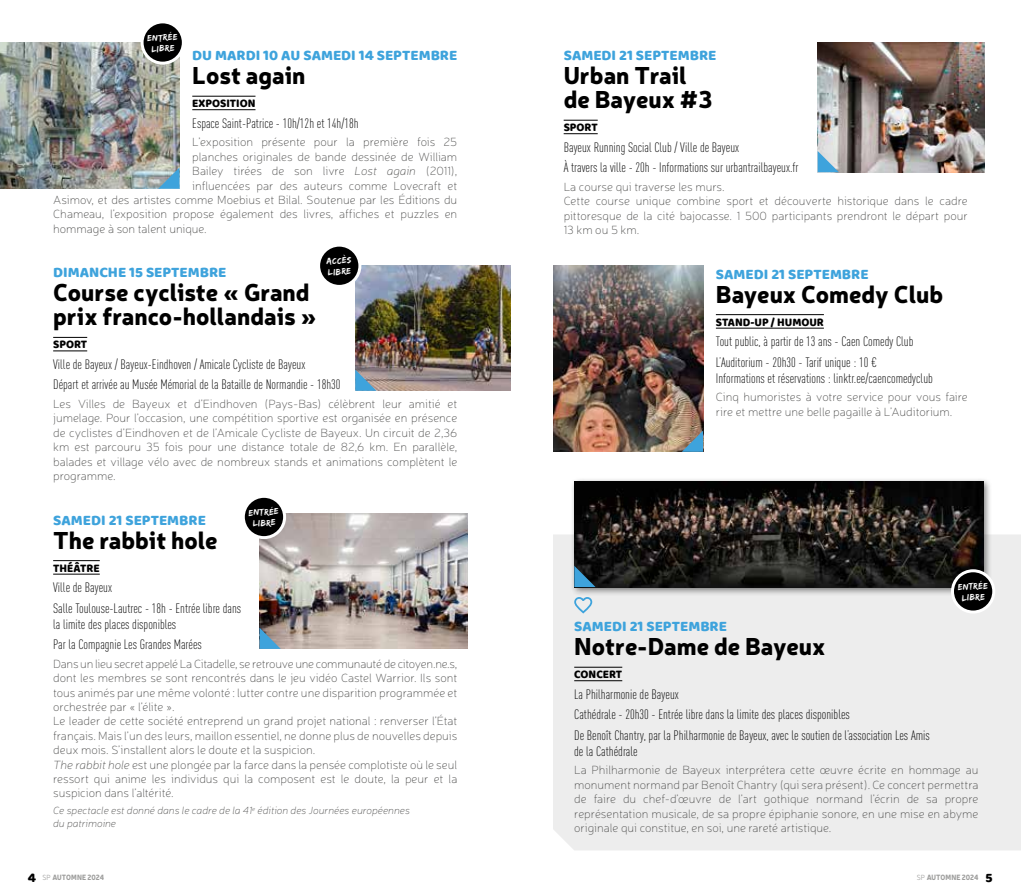
<style>
.page{position:relative;width:1021px;height:893px;background:#fff}
.page>*{position:absolute;margin:0;border:0;box-sizing:border-box;transform-origin:0 0}
.t1{font:900 24px/24px "Neris";color:#000}
.t2{font:15px "Baloo Bhaina";color:#3ea3dc}
.t3{font:300 13.5px/20.4px "DIN Cond";color:#000}
.t4{font:100 12px/14.4px "Neris";color:#575756}
.t5{font:12px "Baloo Bhaina";color:#000;scale:.95 1}
.t6{font:italic 100 10.5px/12.6px "Neris";color:#575756}
.t7{font:9px/10.8px "Edo SZ";color:#fff;text-align:center}
.t8{font:900 7.5px "Neris";color:#9d9d9c;scale:.9 1}
.s1{font-style:italic}
.s2{font-family:"Baloo Bhaina";font-weight:400;font-size:13.5px;color:#000}
.s3{font-weight:300}
</style>
<div class="page">
<hr style="left:563px;top:120px;width:34px;height:1px;background:#000">
<hr style="left:563px;top:133px;width:34px;height:1px;background:#000">
<hr style="left:716px;top:314px;width:108px;height:1px;background:#000">
<hr style="left:716px;top:328px;width:108px;height:1px;background:#000">
<hr style="left:192px;top:96px;width:63px;height:1px;background:#000">
<hr style="left:192px;top:109px;width:63px;height:1px;background:#000">
<hr style="left:53px;top:337px;width:34px;height:1px;background:#000">
<hr style="left:53px;top:350px;width:34px;height:1px;background:#000">
<hr style="left:53px;top:560px;width:47px;height:1px;background:#000">
<hr style="left:53px;top:574px;width:47px;height:1px;background:#000">
<img style="left:0;top:43px;width:179px;height:146px">
<img style="left:817px;top:43px;width:167px;height:129px">
<img style="left:553px;top:266px;width:150px;height:186px">
<img style="left:259px;top:514px;width:209px;height:135px">
<img style="left:355px;top:266px;width:155px;height:125px">
<div style="left:553px;top:535px;width:467px;height:315px;background:#ededed"></div>
<hr style="left:574px;top:667px;width:48px;height:1px;background:#000">
<hr style="left:574px;top:680px;width:48px;height:1px;background:#000">
<svg style="left:574px;top:597px;width:18px;height:16px"></svg>
<div style="left:570px;top:477px;width:422px;height:119px;background:#000;opacity:.5"></div>
<img style="left:574px;top:482px;width:409px;height:105px">
<div style="left:142px;top:22px;width:41px;height:41px;background:#000;border-radius:50%"></div>
<div style="left:141px;top:20px;width:44px;height:45px;border:3px solid #fff;border-radius:50%"></div>
<div style="left:243px;top:496px;width:41px;height:42px;background:#000;border-radius:50%"></div>
<div style="left:242px;top:495px;width:44px;height:44px;border:3px solid #fff;border-radius:50%"></div>
<div style="left:952px;top:571px;width:41px;height:41px;background:#000;border-radius:50%"></div>
<div style="left:951px;top:569px;width:44px;height:44px;border:3px solid #fff;border-radius:50%"></div>
<div style="left:318px;top:245px;width:42px;height:41px;background:#000;border-radius:50%"></div>
<div style="left:317px;top:244px;width:44px;height:44px;border:3px solid #fff;border-radius:50%"></div>
<svg style="left:158px;top:167px;width:21px;height:22px"></svg>
<svg style="left:682px;top:431px;width:21px;height:21px"></svg>
<svg style="left:574px;top:566px;width:21px;height:21px"></svg>
<svg style="left:355px;top:370px;width:21px;height:21px"></svg>
<svg style="left:817px;top:151px;width:21px;height:21px"></svg>
<svg style="left:259px;top:628px;width:22px;height:21px"></svg>
<p class="t7" style="left:147px;top:33px;width:31px;rotate:-3deg">entrée libre</p>
<p class="t2" style="left:192px;top:46px;width:266px">DU MARDI 10 AU SAMEDI 14 SEPTEMBRE</p>
<h1 class="t1" style="left:192px;top:62px;width:115px">Lost again</h1>
<p class="t5" style="left:192px;top:96px;width:68px">EXPOSITION</p>
<p class="t3" style="left:192px;top:113px;width:168px">Espace Saint-Patrice - 10h/12h et 14h/18h</p>
<p class="t4" style="left:192px;top:135px;width:266px">L’exposition présente pour la première fois 25</p>
<p class="t4" style="left:192px;top:149px;width:266px">planches originales de bande dessinée de William</p>
<p class="t4" style="left:192px;top:163px;width:266px">Bailey tirées de son livre <span class="s1">Lost again</span> (2011),</p>
<p class="t4" style="left:192px;top:178px;width:266px">influencées par des auteurs comme Lovecraft et</p>
<p class="t4" style="left:53px;top:192px;width:405px">Asimov, et des artistes comme Moebius et Bilal. Soutenue par les Éditions du</p>
<p class="t4" style="left:53px;top:207px;width:405px">Chameau, l’exposition propose également des livres, affiches et puzzles en</p>
<p class="t4" style="left:53px;top:221px;width:155px">hommage à son talent unique.</p>
<p class="t2" style="left:53px;top:264px;width:175px">DIMANCHE 15 SEPTEMBRE</p>
<h1 class="t1" style="left:53px;top:279px;width:265px">Course cycliste « Grand prix franco-hollandais »</h1>
<p class="t5" style="left:53px;top:337px;width:37px">SPORT</p>
<p class="t3" style="left:53px;top:354px;width:289px">Ville de Bayeux / Bayeux-Eindhoven / Amicale Cycliste de Bayeux<br>Départ et arrivée au Musée Mémorial de la Bataille de Normandie - 18h30</p>
<p class="t4" style="left:53px;top:396px;width:405px;text-align:justify">Les Villes de Bayeux et d’Eindhoven (Pays-Bas) célèbrent leur amitié et jumelage. Pour l’occasion, une compétition sportive est organisée en présence de cyclistes d’Eindhoven et de l’Amicale Cycliste de Bayeux. Un circuit de 2,36 km est parcouru 35 fois pour une distance totale de 82,6 km. En parallèle, balades et village vélo avec de nombreux stands et animations complètent le programme.</p>
<p class="t2" style="left:53px;top:511px;width:154px">SAMEDI 21 SEPTEMBRE</p>
<h1 class="t1" style="left:53px;top:527px;width:166px">The rabbit hole</h1>
<p class="t5" style="left:53px;top:560px;width:51px">THÉÂTRE</p>
<p class="t3" style="left:53px;top:577px;width:189px">Ville de Bayeux<br>Salle Toulouse-Lautrec - 18h - Entrée libre dans</p>
<p class="t3" style="left:53px;top:614px;width:150px">la limite des places disponibles<br>Par la Compagnie Les Grandes Marées</p>
<p class="t4" style="left:53px;top:656px;width:405px">Dans un lieu secret appelé La Citadelle, se retrouve une communauté de citoyen.ne.s, dont les membres se sont rencontrés dans le jeu vidéo Castel Warrior. Ils sont tous animés par une même volonté : lutter contre une disparition programmée et orchestrée par « l’élite ».<br>Le leader de cette société entreprend un grand projet national : renverser l’État français. Mais l’un des leurs, maillon essentiel, ne donne plus de nouvelles depuis deux mois. S’installent alors le doute et la suspicion.<br><span class="s1">The rabbit hole</span> est une plongée par la farce dans la pensée complotiste où le seul ressort qui anime les individus qui la composent est le doute, la peur et la suspicion dans l’altérité.</p>
<p class="t6" style="left:53px;top:804px;width:358px">Ce spectacle est donné dans le cadre de la 41<sup>e</sup> édition des Journées européennes du patrimoine</p>
<p class="t7" style="left:326px;top:256px;width:26px;text-align:left;rotate:-3deg">accès libre</p>
<p class="t7" style="left:248px;top:507px;width:31px;rotate:-3deg">entrée libre</p>
<p class="t2" style="left:563px;top:46px;width:154px">SAMEDI 21 SEPTEMBRE</p>
<h1 class="t1" style="left:563px;top:62px;width:151px">Urban Trail de Bayeux #3</h1>
<p class="t5" style="left:563px;top:120px;width:37px">SPORT</p>
<p class="t3" style="left:563px;top:137px;width:236px">Bayeux Running Social Club / Ville de Bayeux<br>À travers la ville - 20h - Informations sur urbantrailbayeux.fr</p>
<p class="t4" style="left:563px;top:179px;width:405px">La course qui traverse les murs.<br>Cette course unique combine sport et découverte historique dans le cadre pittoresque de la cité bajocasse. 1 500 participants prendront le départ pour 13 km ou 5 km.</p>
<p class="t2" style="left:716px;top:265px;width:154px">SAMEDI 21 SEPTEMBRE</p>
<h1 class="t1" style="left:716px;top:281px;width:229px">Bayeux Comedy Club</h1>
<p class="t5" style="left:716px;top:314px;width:115px">STAND-UP / HUMOUR</p>
<p class="t3" style="left:716px;top:331px;width:199px">Tout public, à partir de 13 ans - Caen Comedy Club<br>L’Auditorium - 20h30 - Tarif unique : 10 €</p>
<p class="t3" style="left:716px;top:368px;width:218px">Informations et réservations : linktr.ee/caencomedyclub</p>
<p class="t4" style="left:716px;top:390px;width:253px">Cinq humoristes à votre service pour vous faire rire et mettre une belle pagaille à L’Auditorium.</p>
<p class="t7" style="left:957px;top:581px;width:31px;rotate:-3deg">entrée libre</p>
<p class="t2" style="left:574px;top:617px;width:154px">SAMEDI 21 SEPTEMBRE</p>
<h1 class="t1" style="left:574px;top:633px;width:253px">Notre-Dame de Bayeux</h1>
<p class="t5" style="left:574px;top:667px;width:52px">CONCERT</p>
<p class="t3" style="left:574px;top:684px;width:357px">La Philharmonie de Bayeux<br>Cathédrale - 20h30 - Entrée libre dans la limite des places disponibles<br>De Benoît Chantry, par la Philharmonie de Bayeux, avec le soutien de l’association Les Amis</p>
<p class="t3" style="left:574px;top:741px;width:65px">de la Cathédrale</p>
<p class="t4" style="left:574px;top:763px;width:405px;text-align:justify">La Philharmonie de Bayeux interprétera cette œuvre écrite en hommage au monument normand par Benoît Chantry (qui sera présent). Ce concert permettra de faire du chef-d’œuvre de l’art gothique normand l’écrin de sa propre représentation musicale, de sa propre épiphanie sonore, en une mise en abyme originale qui constitue, en soi, une rareté artistique.</p>
<p class="t8" style="left:28px;top:872px;width:86px"><span class="s2">4</span> <span class="s3">SP</span> AUTOMNE 2024</p>
<p class="t8" style="left:916px;top:872px;width:86px"><span class="s3">SP</span> AUTOMNE 2024 <span class="s2">5</span></p>
</div>
